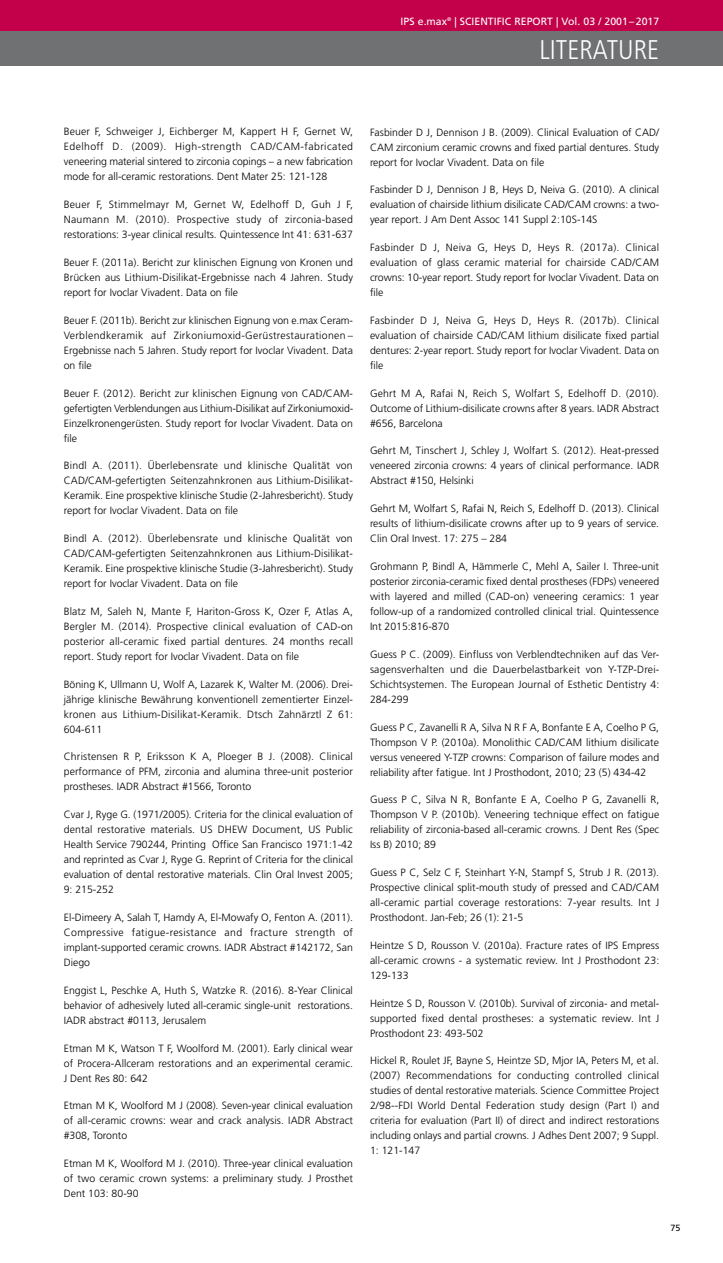
<style>
.page{position:relative;width:723px;height:1263px;background:#fff}
.page>*{position:absolute;margin:0;border:0;box-sizing:border-box;transform-origin:0 0}
.t1{font:300 condensed 27px "Frutiger";color:#fff}
.t2{font:300 10.5px/15px "Frutiger";color:#000;text-align:justify}
.t3{font:10.5px "Frutiger";color:#fff}
.t4{font:9px "Frutiger";color:#000}
</style>
<div class="page">
<div style="left:0;top:0;width:723px;height:32px;background:#c3004a"></div>
<div style="left:0;top:31px;width:723px;height:34px;background:#707172"></div>
<p class="t3" style="left:401px;top:15px;width:260px">IPS e.max<sup>®</sup> | SCIENTIFIC REPORT | Vol. 03 / 2001–2017</p>
<h1 class="t1" style="left:539px;top:34px;width:121px">LITERATURE</h1>
<p class="t2" style="left:64px;top:124px;width:291px">Beuer F, Schweiger J, Eichberger M, Kappert H F, Gernet W, Edelhoff D. (2009). High-strength CAD/CAM-fabricated veneering material sintered to zirconia copings – a new fabrication mode for all-ceramic restorations. Dent Mater 25: 121-128</p>
<p class="t2" style="left:64px;top:197px;width:291px">Beuer F, Stimmelmayr M, Gernet W, Edelhoff D, Guh J F, Naumann M. (2010). Prospective study of zirconia-based restorations: 3-year clinical results. Quintessence Int 41: 631-637</p>
<p class="t2" style="left:64px;top:255px;width:291px">Beuer F. (2011a). Bericht zur klinischen Eignung von Kronen und Brücken aus Lithium-Disilikat-Ergebnisse nach 4 Jahren. Study report for Ivoclar Vivadent. Data on file</p>
<p class="t2" style="left:64px;top:313px;width:291px">Beuer F. (2011b). Bericht zur klinischen Eignung von e.max Ceram-Verblendkeramik auf Zirkoniumoxid-Gerüstrestaurationen – Ergebnisse nach 5 Jahren. Study report for Ivoclar Vivadent. Data on file</p>
<p class="t2" style="left:64px;top:386px;width:291px">Beuer F. (2012). Bericht zur klinischen Eignung von CAD/CAM&shy;gefertigten Verblendungen aus Lithium-Disilikat auf Zirkoniumoxid-Einzelkronengerüsten. Study report for Ivoclar Vivadent. Data on file</p>
<p class="t2" style="left:64px;top:458px;width:291px">Bindl A. (2011). Überlebensrate und klinische Qualität von CAD/CAM-gefertigten Seitenzahnkronen aus Lithium-Disilikat-Keramik. Eine prospektive klinische Studie (2-Jahresbericht). Study report for Ivoclar Vivadent. Data on file</p>
<p class="t2" style="left:64px;top:531px;width:291px">Bindl A. (2012). Überlebensrate und klinische Qualität von CAD/CAM-gefertigten Seitenzahnkronen aus Lithium-Disilikat-Keramik. Eine prospektive klinische Studie (3-Jahresbericht). Study report for Ivoclar Vivadent. Data on file</p>
<p class="t2" style="left:64px;top:604px;width:291px">Blatz M, Saleh N, Mante F, Hariton-Gross K, Ozer F, Atlas A, Bergler M. (2014). Prospective clinical evaluation of CAD-on posterior all-ceramic fixed partial dentures. 24 months recall report. Study report for Ivoclar Vivadent. Data on file</p>
<p class="t2" style="left:64px;top:677px;width:291px">Böning K, Ullmann U, Wolf A, Lazarek K, Walter M. (2006). Drei&shy;jährige klinische Bewährung konventionell zementierter Einzel&shy;kronen aus Lithium-Disilikat-Keramik. Dtsch Zahnärztl Z 61:<br>604-611</p>
<p class="t2" style="left:64px;top:749px;width:291px">Christensen R P, Eriksson K A, Ploeger B J. (2008). Clinical performance of PFM, zirconia and alumina three-unit posterior prostheses. IADR Abstract #1566, Toronto</p>
<p class="t2" style="left:64px;top:807px;width:291px">Cvar J, Ryge G. (1971/2005). Criteria for the clinical evaluation of dental restorative materials. US DHEW Document, US Public Health Service 790244, Printing Office San Francisco 1971:1-42 and reprinted as Cvar J, Ryge G. Reprint of Criteria for the clinical evaluation of dental restorative materials. Clin Oral Invest 2005; 9: 215-252</p>
<p class="t2" style="left:64px;top:910px;width:291px">El-Dimeery A, Salah T, Hamdy A, El-Mowafy O, Fenton A. (2011).<br>Compressive fatigue-resistance and fracture strength of implant-supported ceramic crowns. IADR Abstract #142172, San Diego</p>
<p class="t2" style="left:64px;top:983px;width:291px">Enggist L, Peschke A, Huth S, Watzke R. (2016). 8-Year Clinical behavior of adhesively luted all-ceramic single-unit restorations.<br>IADR abstract #0113, Jerusalem</p>
<p class="t2" style="left:64px;top:1040px;width:291px">Etman M K, Watson T F, Woolford M. (2001). Early clinical wear of Procera-Allceram restorations and an experimental ceramic.<br>J Dent Res 80: 642</p>
<p class="t2" style="left:64px;top:1098px;width:291px">Etman M K, Woolford M J (2008). Seven-year clinical evaluation of all-ceramic crowns: wear and crack analysis. IADR Abstract #308, Toronto</p>
<p class="t2" style="left:64px;top:1156px;width:291px">Etman M K, Woolford M J. (2010). Three-year clinical evaluation of two ceramic crown systems: a preliminary study. J Prosthet Dent 103: 80-90</p>
<p class="t2" style="left:370px;top:125px;width:291px">Fasbinder D J, Dennison J B. (2009). Clinical Evaluation of CAD/ CAM zirconium ceramic crowns and fixed partial dentures. Study report for Ivoclar Vivadent. Data on file</p>
<p class="t2" style="left:370px;top:182px;width:291px">Fasbinder D J, Dennison J B, Heys D, Neiva G. (2010). A clinical evaluation of chairside lithium disilicate CAD/CAM crowns: a two&shy;year report. J Am Dent Assoc 141 Suppl 2:10S-14S</p>
<p class="t2" style="left:370px;top:240px;width:291px">Fasbinder D J, Neiva G, Heys D, Heys R. (2017a). Clinical evaluation of glass ceramic material for chairside CAD/CAM crowns: 10-year report. Study report for Ivoclar Vivadent. Data on file</p>
<p class="t2" style="left:370px;top:313px;width:291px">Fasbinder D J, Neiva G, Heys D, Heys R. (2017b). Clinical evaluation of chairside CAD/CAM lithium disilicate fixed partial dentures: 2-year report. Study report for Ivoclar Vivadent. Data on file</p>
<p class="t2" style="left:370px;top:386px;width:291px">Gehrt M A, Rafai N, Reich S, Wolfart S, Edelhoff D. (2010).<br>Outcome of Lithium-disilicate crowns after 8 years. IADR Abstract #656, Barcelona</p>
<p class="t2" style="left:370px;top:443px;width:291px">Gehrt M, Tinschert J, Schley J, Wolfart S. (2012). Heat-pressed veneered zirconia crowns: 4 years of clinical performance. IADR Abstract #150, Helsinki</p>
<p class="t2" style="left:370px;top:501px;width:291px">Gehrt M, Wolfart S, Rafai N, Reich S, Edelhoff D. (2013). Clinical results of lithium-disilicate crowns after up to 9 years of service.<br>Clin Oral Invest. 17: 275 – 284</p>
<p class="t2" style="left:370px;top:559px;width:291px">Grohmann P, Bindl A, Hämmerle C, Mehl A, Sailer I. Three-unit posterior zirconia-ceramic fixed dental prostheses (FDPs) veneered with layered and milled (CAD-on) veneering ceramics: 1 year follow-up of a randomized controlled clinical trial. Quintessence Int 2015:816-870</p>
<p class="t2" style="left:370px;top:647px;width:291px">Guess P C. (2009). Einfluss von Verblendtechniken auf das Ver&shy;sagensverhalten und die Dauerbelastbarkeit von Y-TZP-Drei-Schichtsystemen. The European Journal of Esthetic Dentistry 4:<br>284-299</p>
<p class="t2" style="left:370px;top:719px;width:291px">Guess P C, Zavanelli R A, Silva N R F A, Bonfante E A, Coelho P G, Thompson V P. (2010a). Monolithic CAD/CAM lithium disilicate versus veneered Y-TZP crowns: Comparison of failure modes and reliability after fatigue. Int J Prosthodont, 2010; 23 (5) 434-42</p>
<p class="t2" style="left:370px;top:792px;width:291px">Guess P C, Silva N R, Bonfante E A, Coelho P G, Zavanelli R, Thompson V P. (2010b). Veneering technique effect on fatigue reliability of zirconia-based all-ceramic crowns. J Dent Res (Spec Iss B) 2010; 89</p>
<p class="t2" style="left:370px;top:865px;width:291px">Guess P C, Selz C F, Steinhart Y-N, Stampf S, Strub J R. (2013).<br>Prospective clinical split-mouth study of pressed and CAD/CAM all-ceramic partial coverage restorations: 7-year results. Int J Prosthodont. Jan-Feb; 26 (1): 21-5</p>
<p class="t2" style="left:370px;top:938px;width:291px">Heintze S D, Rousson V. (2010a). Fracture rates of IPS Empress all-ceramic crowns - a systematic review. Int J Prosthodont 23:<br>129-133</p>
<p class="t2" style="left:370px;top:996px;width:291px">Heintze S D, Rousson V. (2010b). Survival of zirconia- and metal&shy;supported fixed dental prostheses: a systematic review. Int J Prosthodont 23: 493-502</p>
<p class="t2" style="left:370px;top:1053px;width:291px">Hickel R, Roulet JF, Bayne S, Heintze SD, Mjor IA, Peters M, et al. (2007) Recommendations for conducting controlled clinical studies of dental restorative materials. Science Committee Project 2/98--FDI World Dental Federation study design (Part I) and criteria for evaluation (Part II) of direct and indirect restorations including onlays and partial crowns. J Adhes Dent 2007; 9 Suppl.<br>1: 121-147</p>
<p class="t4" style="left:670px;top:1223px;width:12px">75</p>
</div>
